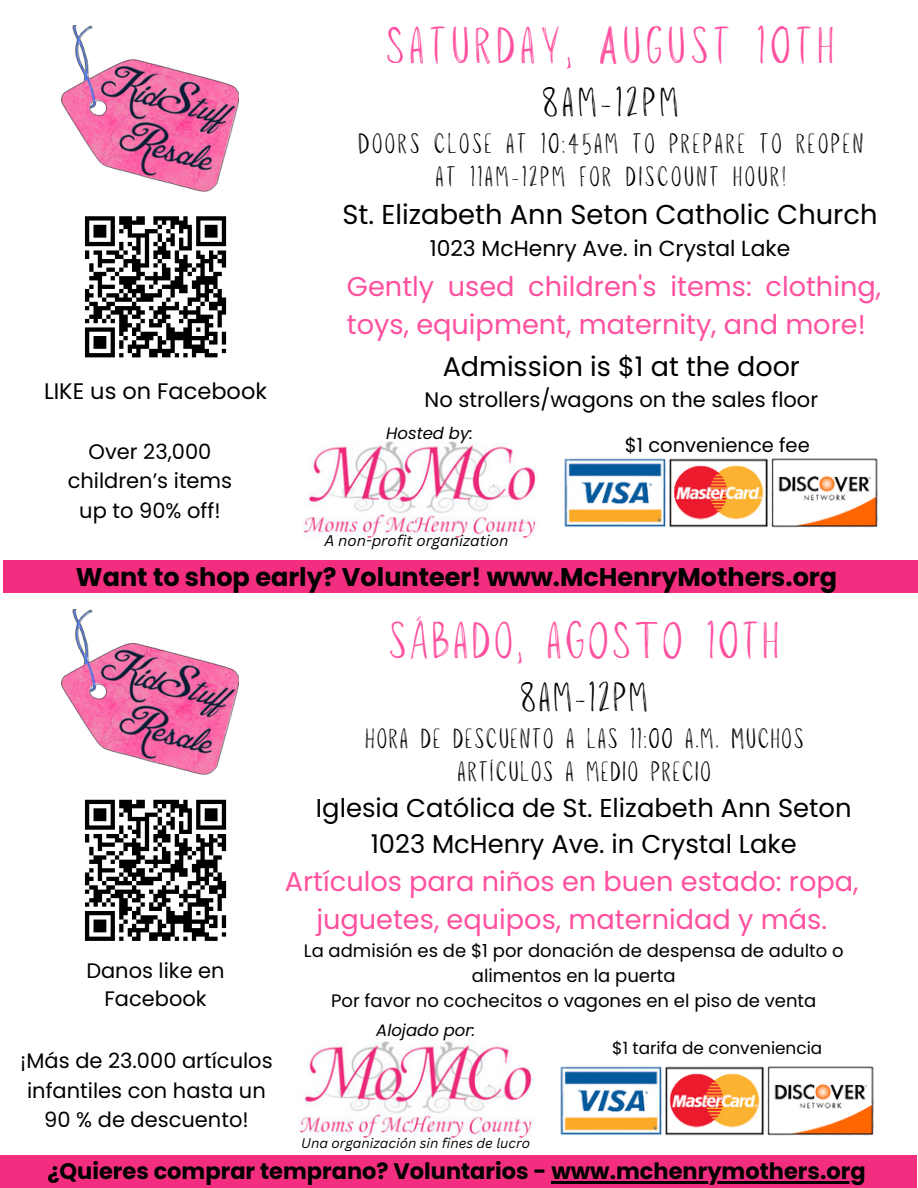
<style>
.page{position:relative;width:918px;height:1188px;background:#fff}
.page>*{position:absolute;margin:0;border:0;box-sizing:border-box;transform-origin:0 0}
.t1{font:700 45.15px "Louisville";letter-spacing:.075em;color:#ff509f}
.t2{font:700 45.15px "Louisville";letter-spacing:.045em;color:#ff509f}
.t3{font:700 35.7px "Louisville";letter-spacing:.06em;color:#000}
.t4{font:27.3px "Poppins";color:#000}
.t5{font:27.15px/37.2px "Poppins";color:#ff509f}
.t6{font:27px "Poppins";color:#000}
.t7{font:25.8px/36px "Poppins";color:#000;text-align:center}
.t8{font:700 25.5px "Poppins";color:#000}
.t9{font:700 24.45px/33.8px "Louisville";letter-spacing:.075em;color:#000;text-align:center}
.t10{font:700 24.45px/33.8px "Louisville";letter-spacing:.045em;color:#000;text-align:center}
.t11{font:700 22.5px "Poppins";color:#000}
.t12{font:22.5px "Poppins";color:#000}
.t13{font:21.9px "Poppins";color:#000}
.t14{font:21px/29.2px "Poppins";color:#000;text-align:center}
.t15{font:19.5px "Poppins";color:#000}
.t16{font:18px/24.8px "Poppins";color:#000;text-align:center}
.t17{font:16.95px "Poppins";color:#000}
.t18{font:italic 16.5px "Poppins";color:#000}
.t19{font:italic 15px "Canva Sans";color:#000}
.t20{font:italic 13.5px "Canva Sans";color:#000}
</style>
<div class="page">
<img style="left:564px;top:458px;width:314px;height:70px">
<div style="left:3px;top:560px;width:915px;height:33px;background:#f32e80"></div>
<img style="left:303px;top:441px;width:233px;height:98px">
<img style="left:560px;top:1066px;width:314px;height:70px">
<div style="left:0;top:1155px;width:917px;height:33px;background:#f32e80"></div>
<img style="left:299px;top:1041px;width:233px;height:98px">
<hr style="left:551px;top:1182px;width:315px;height:2px;background:#000">
<svg style="left:85px;top:799px;width:142px;height:142px"></svg>
<img style="left:62px;top:608px;width:176px;height:167px">
<svg style="left:85px;top:216px;width:142px;height:142px"></svg>
<img style="left:62px;top:24px;width:176px;height:168px">
<h3 class="t1" style="left:385px;top:21px;width:451px">SATURDAY, AUGUST 10TH</h3>
<h3 class="t3" style="left:542px;top:82px;width:139px">8AM-12PM</h3>
<h3 class="t9" style="left:358px;top:127px;width:508px">DOORS CLOSE AT 10:45AM TO PREPARE TO REOPEN<br>AT 11AM-12PM FOR DISCOUNT HOUR!</h3>
<h2 class="t4" style="left:342px;top:195px;width:537px">St. Elizabeth Ann Seton Catholic Church</h2>
<h2 class="t13" style="left:430px;top:233px;width:362px">1023 McHenry Ave. in Crystal Lake</h2>
<h2 class="t12" style="left:44px;top:375px;width:224px">LIKE us on Facebook</h2>
<p class="t14" style="left:68px;top:437px;width:166px">Over 23,000 children’s items up to 90% off!</p>
<h5 class="t5" style="left:347px;top:268px;width:536px">Gently used children's items: clothing, toys, equipment, maternity, and more!</h5>
<h4 class="t6" style="left:443px;top:348px;width:359px">Admission is $1 at the door</h4>
<h4 class="t14" style="left:425px;top:386px;width:395px">No strollers/wagons on the sales floor</h4>
<h6 class="t18" style="left:386px;top:421px;width:88px">Hosted by:</h6>
<p class="t19" style="left:324px;top:530px;width:186px">A non-profit organization</p>
<p class="t15" style="left:625px;top:431px;width:186px">$1 convenience fee</p>
<h5 class="t8" style="left:76px;top:560px;width:763px">Want to shop early? Volunteer! www.McHenryMothers.org</h5>
<p class="t2" style="left:388px;top:616px;width:394px">SÁBADO, AGOSTO 10TH</p>
<p class="t3" style="left:519px;top:677px;width:131px">8AM-12PM</p>
<p class="t10" style="left:365px;top:722px;width:441px">HORA DE DESCUENTO A LAS 11:00 A.M. MUCHOS<br>ARTÍCULOS A MEDIO PRECIO</p>
<h3 class="t7" style="left:316px;top:790px;width:537px">Iglesia Católica de St. Elizabeth Ann Seton<br>1023 McHenry Ave. in Crystal Lake</h3>
<p class="t14" style="left:86px;top:956px;width:140px;line-height:28.7px">Danos like en<br>Facebook</p>
<h6 class="t14" style="left:20px;top:1046px;width:254px">¡Más de 23.000 artículos infantiles con hasta un<br>90 % de descuento!</h6>
<h6 class="t5" style="left:285px;top:863px;width:575px;text-align:center">Artículos para niños en buen estado: ropa, juguetes, equipos, maternidad y más.</h6>
<h1 class="t16" style="left:304px;top:939px;width:541px">La admisión es de $1 por donación de despensa de adulto o alimentos en la puerta<br>Por favor no cochecitos o vagones en el piso de venta</h1>
<h5 class="t18" style="left:376px;top:1019px;width:100px">Alojado por:</h5>
<h5 class="t20" style="left:301px;top:1133px;width:230px">Una organización sin fines de lucro</h5>
<h6 class="t17" style="left:612px;top:1036px;width:212px">$1 tarifa de conveniencia</h6>
<h2 class="t11" style="left:47px;top:1156px;width:820px">¿Quieres comprar temprano? Voluntarios - www.mchenrymothers.org</h2>
</div>
